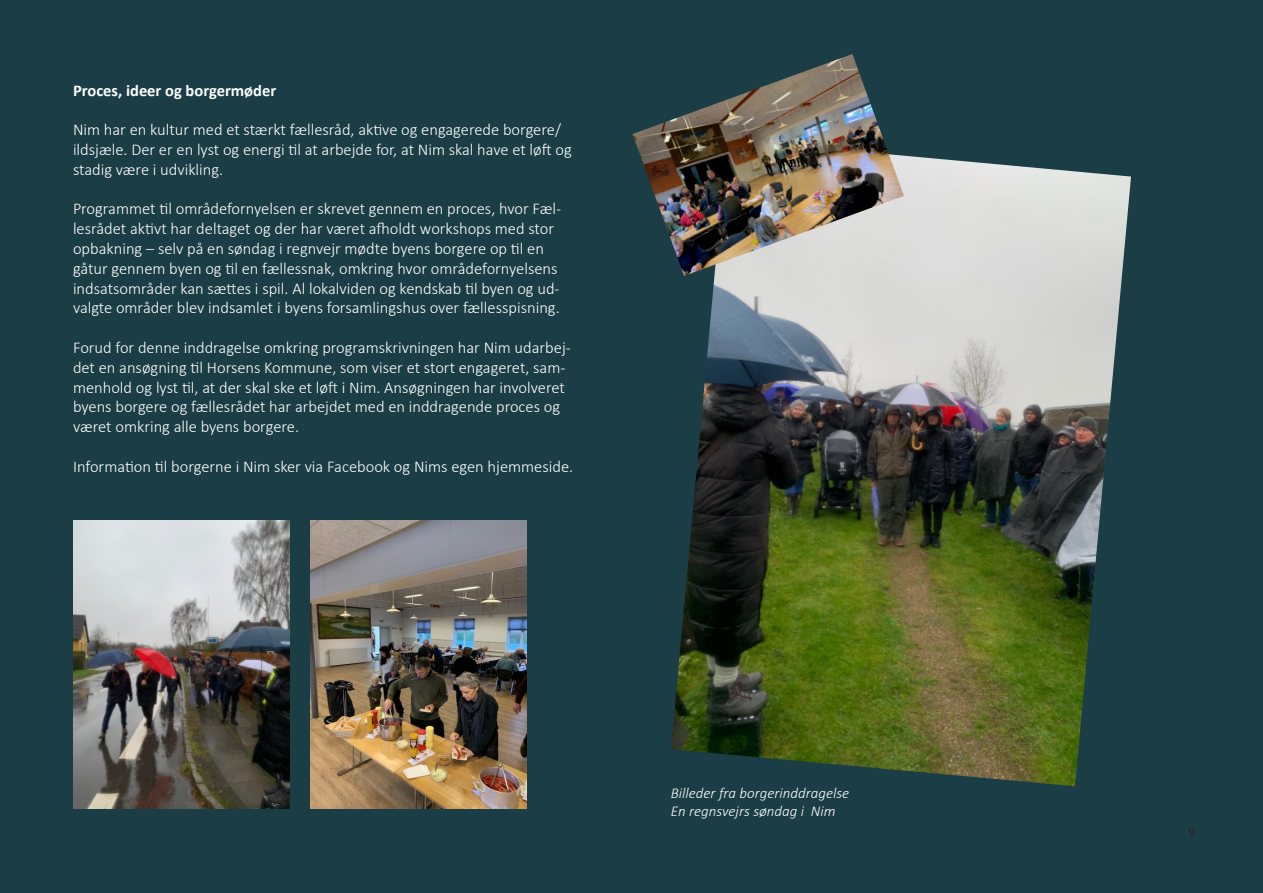
<style>
.page{position:relative;width:1263px;height:893px;background:#1a3d46}
.page>*{position:absolute;margin:0;border:0;box-sizing:border-box;transform-origin:0 0}
.t1{font:300 16.5px/19.8px "Calibri";color:#fff}
.t2{font:700 16.5px "Calibri";color:#fff}
.t3{font:italic 300 15px "Calibri";color:#fff}
.t4{font:300 13.5px "Calibri";color:#231f20}
</style>
<div class="page">
<img style="left:671px;top:155px;width:460px;height:631px">
<img style="left:632px;top:54px;width:272px;height:222px">
<img style="left:73px;top:521px;width:216px;height:288px">
<img style="left:310px;top:521px;width:216px;height:288px">
<p class="t2" style="left:73px;top:78px;width:205px">Proces, ideer og borgermøder</p>
<p class="t1" style="left:73px;top:120px;width:500px">Nim har en kultur med et stærkt fællesråd, aktive og engagerede borgere/ ildsjæle. Der er en lyst og energi til at arbejde for, at Nim skal have et løft og stadig være i udvikling.</p>
<p class="t1" style="left:73px;top:199px;width:490px">Programmet til områdefornyelsen er skrevet gennem en proces, hvor Fæl&shy;lesrådet aktivt har deltaget og der har været afholdt workshops med stor opbakning – selv på en søndag i regnvejr mødte byens borgere op til en gåtur gennem byen og til en fællessnak, omkring hvor områdefornyelsens indsatsområder kan sættes i spil. Al lokalviden og kendskab til byen og ud&shy;valgte områder blev indsamlet i byens forsamlingshus over fællesspisning.</p>
<p class="t1" style="left:73px;top:337px;width:499px">Forud for denne inddragelse omkring programskrivningen har Nim udarbej&shy;det en ansøgning til Horsens Kommune, som viser et stort engageret, sam&shy;menhold og lyst til, at der skal ske et løft i Nim. Ansøgningen har involveret byens borgere og fællesrådet har arbejdet med en inddragende proces og været omkring alle byens borgere.</p>
<p class="t1" style="left:73px;top:456px;width:502px">Information til borgerne i Nim sker via Facebook og Nims egen hjemmeside.</p>
<p class="t3" style="left:671px;top:783px;width:180px">Billeder fra borgerinddragelse</p>
<p class="t3" style="left:671px;top:801px;width:166px">En regnsvejrs søndag i Nim</p>
<p class="t4" style="left:1188px;top:823px;width:8px">9</p>
</div>
